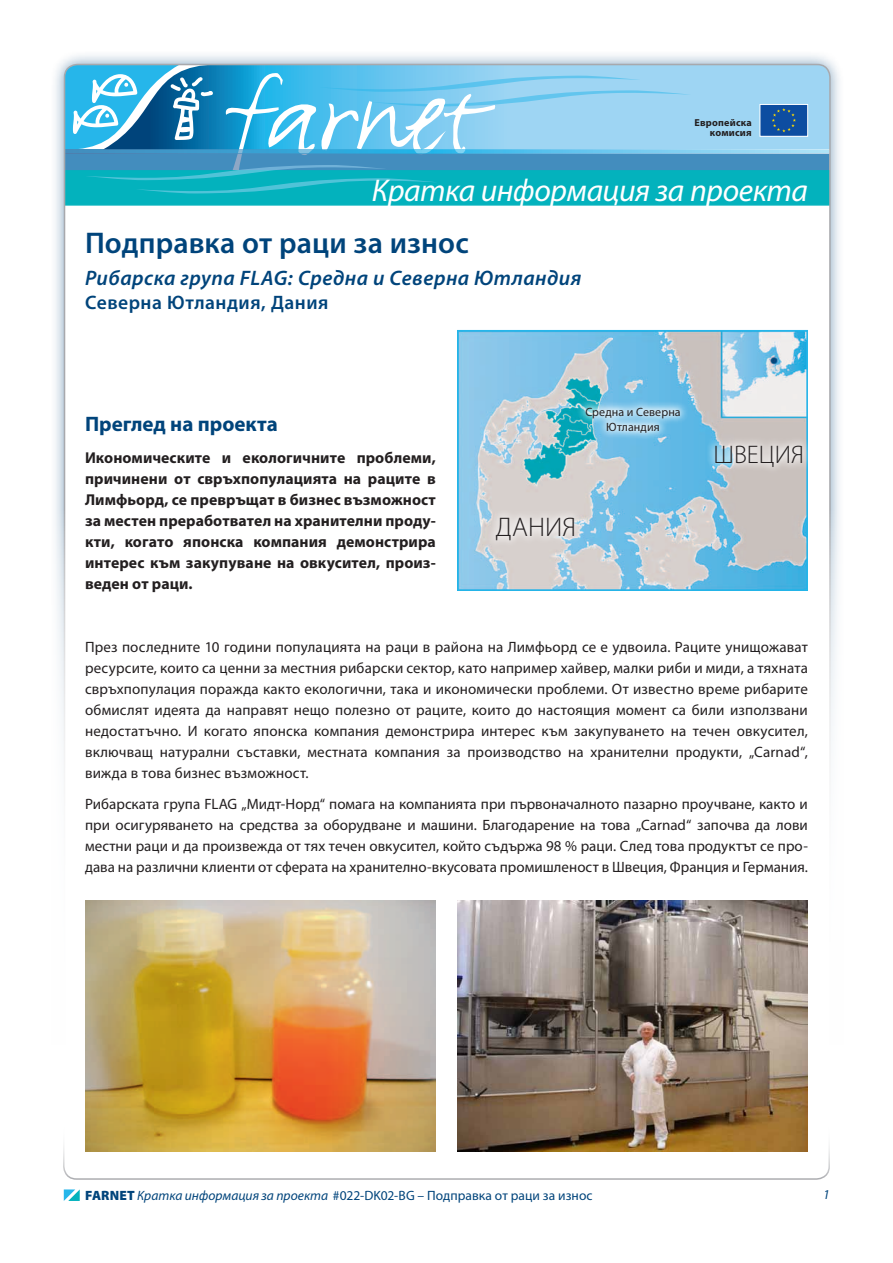
<style>
.page{position:relative;width:893px;height:1263px;background:#fff}
.page>*{position:absolute;margin:0;border:0;box-sizing:border-box;transform-origin:0 0}
.t1{font:italic 31.5px "Myriad Pro";letter-spacing:-.015em;color:#fff}
.t2{font:600 30px "Myriad Pro";letter-spacing:.005em;color:#00447b}
.t3{font:300 27px "Myriad Pro";color:#231f20}
.t4{font:300 25.5px "Myriad Pro";color:#231f20}
.t5{font:italic 600 21px "Myriad Pro";letter-spacing:.025em;color:#00447b}
.t6{font:700 21px "Myriad Pro";color:#00447b}
.t7{font:600 19.5px "Myriad Pro";letter-spacing:.025em;color:#00447b}
.t8{font:700 15.75px/21px "Myriad Pro";letter-spacing:.005em;color:#231f20;text-align:justify}
.t9{font:15px/21px "Myriad Pro";letter-spacing:.005em;color:#231f20;text-align:justify}
.t10{font:13.5px "Myriad Pro";letter-spacing:.005em;color:#00447b}
.t11{font:italic 13.5px "Myriad Pro";color:#00447b}
.t12{font:12px/15px "Myriad Pro";letter-spacing:.01em;color:#231f20;text-align:center}
.t13{font:700 10.05px/10.1px "Myriad Pro";letter-spacing:.02em;color:#231f20;text-align:right}
.s1{font-weight:900}
.s2{font-style:italic}
</style>
<div class="page">
<div style="left:49px;top:49px;width:796px;height:1166px;background:#00447b;opacity:.5"></div>
<div style="left:65px;top:65px;width:765px;height:1135px;background:#fff;border-radius:13px"></div>
<div style="left:691px;top:65px;width:139px;height:85px;background:#9ed5f3"></div>
<div style="left:65px;top:154px;width:765px;height:17px;background:#438dbe"></div>
<svg style="left:691px;top:150px;width:137px;height:4px"></svg>
<div style="left:65px;top:170px;width:765px;height:36px;background:#03b2bd;border:2px solid #03b2bd"></div>
<div style="left:0;top:510px;width:893px;height:753px;background:#fff"></div>
<svg style="left:65px;top:65px;width:626px;height:132px"></svg>
<svg style="left:63px;top:1146px;width:767px;height:34px"></svg>
<svg style="left:64px;top:1189px;width:16px;height:12px"></svg>
<div style="left:760px;top:105px;width:48px;height:31px;background:#0d4da1"></div>
<svg style="left:772px;top:108px;width:24px;height:24px"></svg>
<div style="left:760px;top:104px;width:48px;height:33px;border:1px solid #fff"></div>
<img style="left:85px;top:901px;width:351px;height:250px">
<img style="left:457px;top:901px;width:351px;height:250px">
<img style="left:460px;top:333px;width:345px;height:255px">
<div style="left:457px;top:330px;width:351px;height:261px;border:2px solid #26b6ea"></div>
<svg style="left:577px;top:399px;width:112px;height:42px;background:#82c9e5"></svg>
<svg style="left:487px;top:508px;width:96px;height:41px;background:#dadada"></svg>
<svg style="left:706px;top:436px;width:102px;height:39px;background:#c4cfd4"></svg>
<p class="t13" style="left:695px;top:117px;width:59px">Европейска комисия</p>
<h1 class="t1" style="left:372px;top:171px;width:437px">Кратка информация за проекта</h1>
<h2 class="t2" style="left:85px;top:223px;width:385px">Подправка от раци за износ</h2>
<h3 class="t5" style="left:85px;top:265px;width:498px">Рибарска група FLAG: Средна и Северна Ютландия</h3>
<h3 class="t7" style="left:85px;top:290px;width:245px">Северна Ютландия, Дания</h3>
<h3 class="t6" style="left:85px;top:410px;width:194px">Преглед на проекта</h3>
<p class="t8" style="left:85px;top:446px;width:352px">Икономическите и екологичните проблеми, причинени от свръхпопулацията на раците в Лимфьорд, се превръщат в бизнес възможност за местен преработвател на хранителни проду&shy;кти, когато японска компания демонстрира интерес към закупуване на овкусител, произ&shy;веден от раци.</p>
<p class="t12" style="left:585px;top:404px;width:97px">Средна и Северна<br>Ютландия</p>
<h3 class="t3" style="left:496px;top:511px;width:82px">Дания</h3>
<h3 class="t4" style="left:713px;top:439px;width:92px">Швеция</h3>
<p class="t9" style="left:85px;top:636px;width:724px">През последните 10 години популацията на раци в района на Лимфьорд се е удвоила. Раците унищожават ресурсите, които са ценни за местния рибарски сектор, като например хайвер, малки риби и миди, а тяхната свръхпопулация поражда както екологични, така и икономически проблеми. От известно време рибарите обмислят идеята да направят нещо полезно от раците, които до настоящия момент са били използвани недостатъчно. И когато японска компания демонстрира интерес към закупуването на течен овкусител, включващ натурални съставки, местната компания за производство на хранителни продукти, „Carnad“, вижда в това бизнес възможност.</p>
<p class="t9" style="left:85px;top:793px;width:724px">Рибарската група FLAG „Мидт-Норд“ помага на компанията при първоначалното пазарно проучване, както и при осигуряването на средства за оборудване и машини. Благодарение на това „Carnad“ започва да лови местни раци и да произвежда от тях течен овкусител, който съдържа 98 % раци. След това продуктът се про&shy;дава на различни клиенти от сферата на хранително-вкусовата промишленост в Швеция, Франция и Германия.</p>
<p class="t10" style="left:85px;top:1187px;width:509px"><span class="s1">FARNET</span> <span class="s2">Кратка информация за проекта</span> #022-DK02-BG – Подправка от раци за износ</p>
<p class="t11" style="left:823px;top:1186px;width:8px">1</p>
</div>
